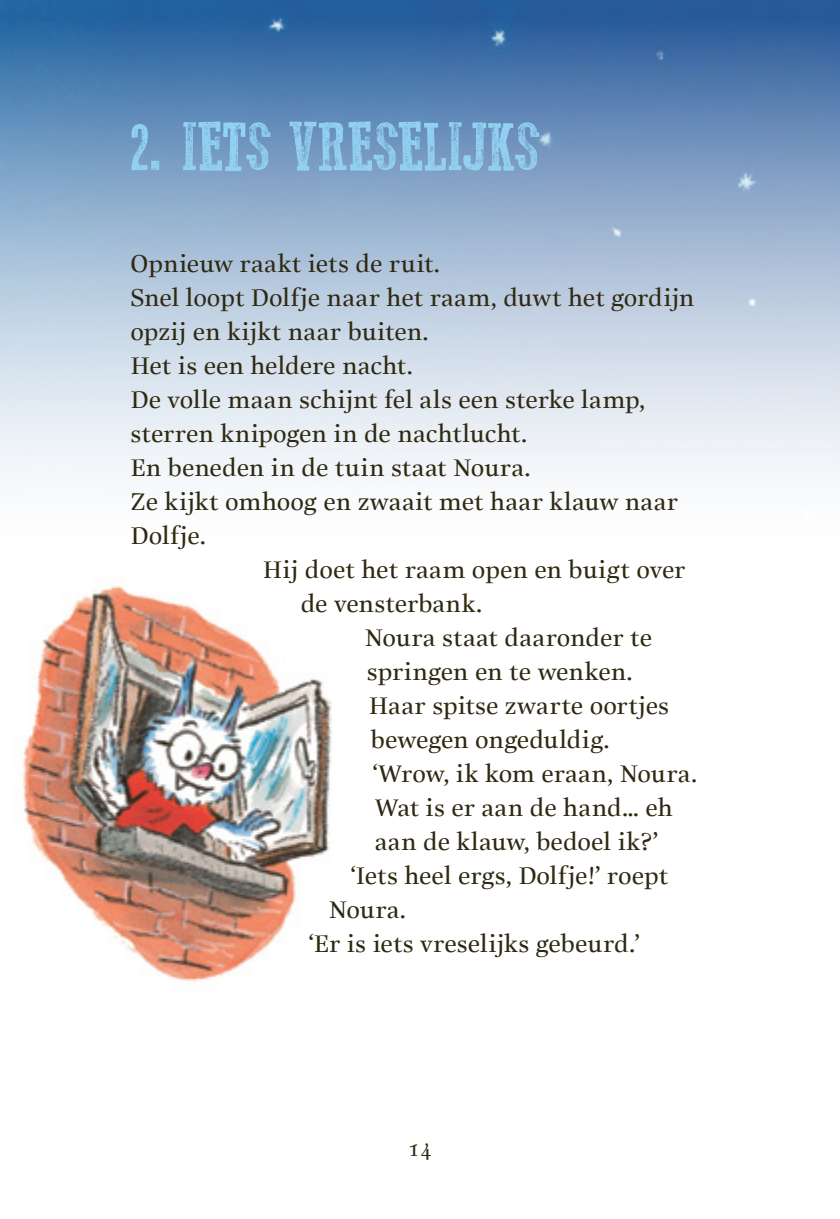
<style>
.page{position:relative;width:840px;height:1219px;background:#fff}
.page>*{position:absolute;margin:0;border:0;box-sizing:border-box;transform-origin:0 0}
.Platte_tekst{font:68px "Go 2 Old Western";letter-spacing:-.01em;color:#92d1f1}
.Platte_tekst-2{font:500 25.6px/34px "Really LT Com";color:#2f2912}
.t1{font:500 22px "Really LT Com";color:#2f2912;scale:.9 1}
</style>
<div class="page">
<img style="left:0;top:0;width:839px;height:481px">
<img style="left:22px;top:586px;width:310px;height:396px">
<p class="Platte_tekst" style="left:130px;top:108px;width:411px">2. IETS VRESELIJKS</p>
<p class="Platte_tekst-2" style="left:130px;top:246px;width:311px">Opnieuw raakt iets de ruit.</p>
<p class="Platte_tekst-2" style="left:130px;top:280px;width:565px">Snel loopt Dolfje naar het raam, duwt het gordijn opzij en kijkt naar buiten.</p>
<p class="Platte_tekst-2" style="left:130px;top:348px;width:284px">Het is een heldere nacht.</p>
<p class="Platte_tekst-2" style="left:130px;top:382px;width:516px">De volle maan schijnt fel als een sterke lamp, sterren knipogen in de nachtlucht.</p>
<p class="Platte_tekst-2" style="left:130px;top:450px;width:401px">En beneden in de tuin staat Noura.</p>
<p class="Platte_tekst-2" style="left:130px;top:484px;width:549px">Ze kijkt omhoog en zwaait met haar klauw naar<br>Dolfje.</p>
<p class="Platte_tekst-2" style="left:300px;top:552px;width:386px;text-indent:-38px">Hij doet het raam open en buigt over de vensterbank.</p>
<p class="Platte_tekst-2" style="left:364px;top:620px;width:288px">Noura staat daaronder te springen en te wenken.</p>
<p class="Platte_tekst-2" style="left:368px;top:688px;width:302px">Haar spitse zwarte oortjes bewegen ongeduldig.</p>
<p class="Platte_tekst-2" style="left:372px;top:756px;width:326px">‘Wrow, ik kom eraan, Noura.</p>
<p class="Platte_tekst-2" style="left:374px;top:790px;width:299px">Wat is er aan de hand… eh aan de klauw, bedoel ik?’</p>
<p class="Platte_tekst-2" style="left:328px;top:858px;width:341px;text-indent:22px">‘Iets heel ergs, Dolfje!’ roept<br>Noura.</p>
<p class="Platte_tekst-2" style="left:308px;top:926px;width:332px">‘Er is iets vreselijks gebeurd.’</p>
<p class="t1" style="left:408px;top:1137px;width:27px">14</p>
</div>
